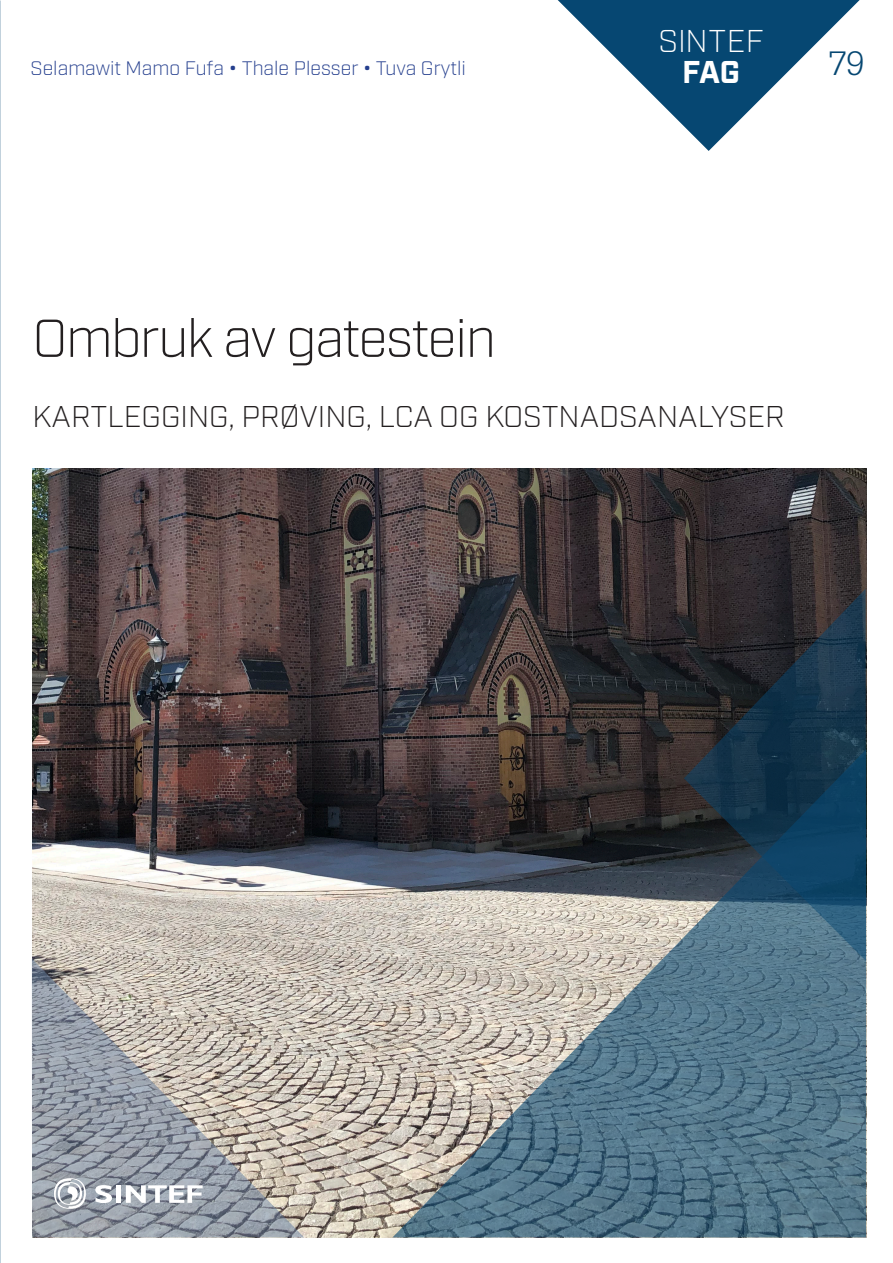
<style>
.page{position:relative;width:893px;height:1263px;background:#fff}
.page>*{position:absolute;margin:0;border:0;box-sizing:border-box;transform-origin:0 0}
.Tittel{font:300 53.25px "Industry";letter-spacing:-.025em;color:#231f20}
.t1{font:300 36px "Serifa Std";color:#064772}
.t2{font:300 31.5px "Industry";letter-spacing:.01em;color:#fff}
.t3{font:700 31.5px "Industry";color:#fff}
.Undertittel{font:300 30px "Industry";color:#231f20}
.Forfattere_omslag{font:300 19.5px "Industry";color:#253f8e}
.s1{font-weight:700}
</style>
<div class="page">
<img style="left:32px;top:469px;width:834px;height:768px">
<svg style="left:558px;top:0;width:302px;height:151px"></svg>
<svg style="left:684px;top:589px;width:182px;height:160px"></svg>
<svg style="left:392px;top:749px;width:474px;height:488px"></svg>
<svg style="left:32px;top:959px;width:272px;height:278px"></svg>
<svg style="left:95px;top:1185px;width:17px;height:18px"></svg>
<div style="left:116px;top:1185px;width:5px;height:18px;background:#fff"></div>
<svg style="left:54px;top:1178px;width:32px;height:31px"></svg>
<svg style="left:126px;top:1185px;width:77px;height:18px"></svg>
<p class="t2" style="left:658px;top:22px;width:107px">SINTEF</p>
<p class="Forfattere_omslag" style="left:31px;top:56px;width:437px">Selamawit Mamo Fufa <span class="s1">•</span> Thale Plesser <span class="s1">•</span> Tuva Grytli</p>
<p class="t3" style="left:682px;top:53px;width:59px">FAG</p>
<p class="t1" style="left:829px;top:43px;width:37px">79</p>
<p class="Tittel" style="left:32px;top:307px;width:465px">Ombruk av gatestein</p>
<p class="Undertittel" style="left:33px;top:399px;width:754px">KARTLEGGING, PRØVING, LCA OG KOSTNADSANALYSER</p>
</div>
